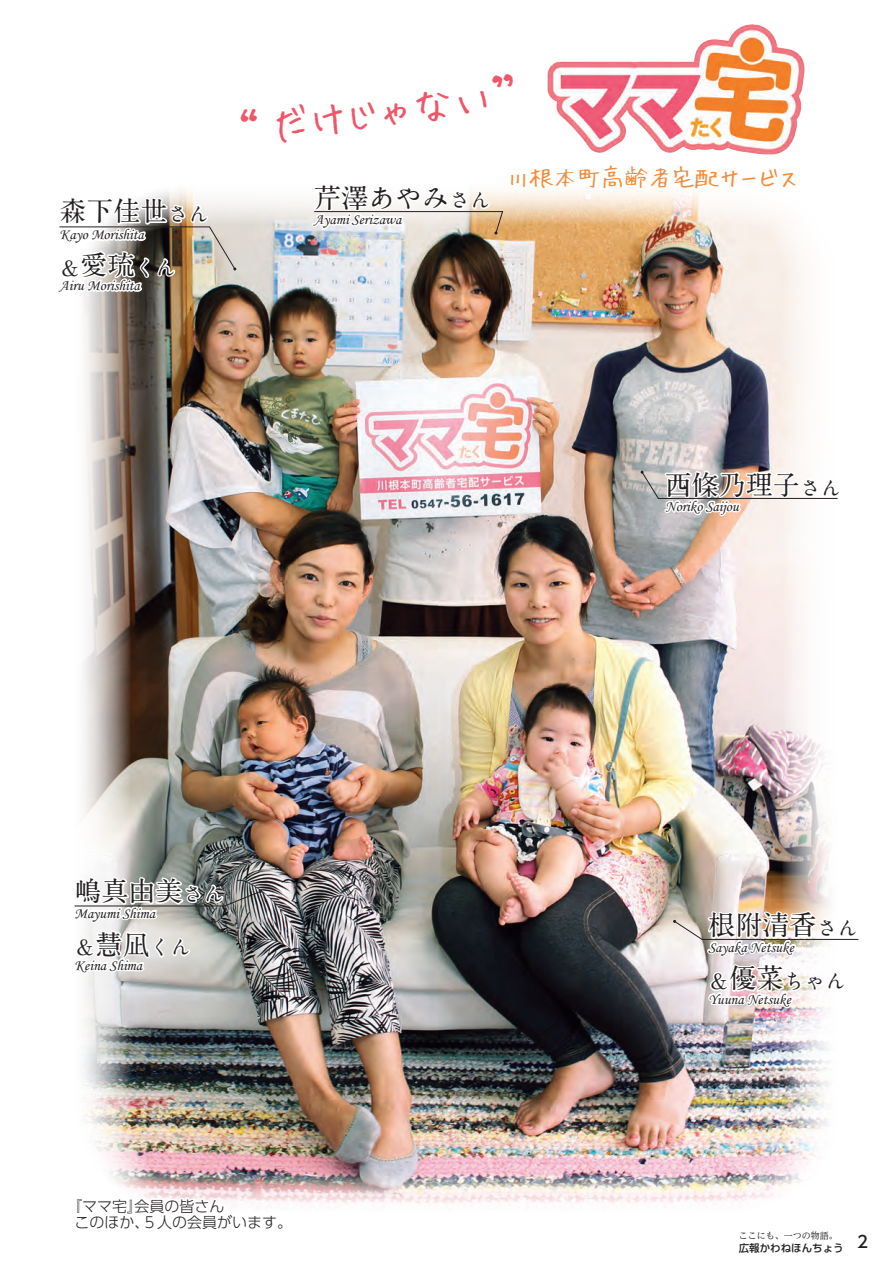
<style>
.page{position:relative;width:893px;height:1263px;background:#fff}
.page>*{position:absolute;margin:0;border:0;box-sizing:border-box;transform-origin:0 0}
.t1{font:42.15px "Hui Font P";color:#f05668}
.t2{font:700 27px "A1 Mincho Std";color:#231f20}
.t3{font:23.7px "Hui Font P";color:#f58b38}
.t4{font:700 21px "A1 Mincho Std";color:#231f20}
.t5{font:500 16.5px "UD Shin Go Pro";color:#231f20}
.t6{font:15px "Monotype Corsiva";color:#231f20}
.t7{font:300 15px "UD Shin Go Pro";color:#231f20}
.t8{font:500 10.5px "UD Shin Go Pro";color:#231f20}
.t9{font:9px "UD Reimin Pro";color:#231f20}
.s1{font-size:21px}
.s2{font-size:27px}
</style>
<div class="page">
<img style="left:547px;top:24px;width:258px;height:131px">
<img style="left:83px;top:189px;width:746px;height:1015px">
<img style="left:59px;top:189px;width:177px;height:127px">
<svg style="left:74px;top:831px;width:188px;height:214px"></svg>
<img style="left:673px;top:898px;width:186px;height:194px">
<img style="left:309px;top:189px;width:195px;height:60px">
<svg style="left:641px;top:415px;width:197px;height:181px"></svg>
<div style="left:277px;top:1223px;width:7px;height:7px;border:3px solid #fff;border-radius:50%"></div>
<svg style="left:83px;top:1195px;width:200px;height:35px"></svg>
<p class="t2" style="left:60px;top:189px;width:151px">森下佳世<span class="s1">さん</span></p>
<p class="t2" style="left:81px;top:243px;width:97px">愛琉<span class="s1">くん</span></p>
<p class="t6" style="left:60px;top:226px;width:86px">Kayo Morishita</p>
<p class="t6" style="left:60px;top:276px;width:82px">Airu Morishita</p>
<p class="t4" style="left:60px;top:251px;width:22px">＆</p>
<p class="t1" style="left:227px;top:105px;width:296px;rotate:-8deg">“ だけじゃない“</p>
<p class="t3" style="left:506px;top:162px;width:293px">川根本町高齢者宅配サービス</p>
<p class="t2" style="left:314px;top:176px;width:178px">芹澤あやみ<span class="s1">さん</span></p>
<p class="t6" style="left:314px;top:210px;width:89px">Ayami Serizawa</p>
<p class="t2" style="left:665px;top:463px;width:179px">西條乃理子<span class="s1">さん</span></p>
<p class="t6" style="left:665px;top:497px;width:75px">Noriko Saijou</p>
<p class="t2" style="left:75px;top:869px;width:151px">嶋真由美<span class="s1">さん</span></p>
<p class="t6" style="left:74px;top:904px;width:82px">Mayumi Shima</p>
<p class="t6" style="left:74px;top:956px;width:69px">Keina Shima</p>
<p class="t2" style="left:95px;top:922px;width:97px">慧凪<span class="s1">くん</span></p>
<p class="t4" style="left:74px;top:930px;width:22px">＆</p>
<p class="t2" style="left:708px;top:903px;width:151px">根附清香<span class="s1">さん</span></p>
<p class="t4" style="left:708px;top:964px;width:139px">＆<span class="s2">優菜</span>ちゃん</p>
<p class="t6" style="left:708px;top:938px;width:87px">Sayaka Netsuke</p>
<p class="t6" style="left:708px;top:990px;width:84px">Yuuna Netsuke</p>
<p class="t7" style="left:67px;top:1194px;width:76px">『ママ宅』</p>
<p class="t7" style="left:75px;top:1210px;width:219px">このほか５、人の会員がいます。</p>
<p class="t7" style="left:135px;top:1194px;width:91px">会員の皆さん</p>
<p class="t9" style="left:739px;top:1228px;width:100px">ここにも、一つの物語。</p>
<p class="t5" style="left:857px;top:1229px;width:12px">2</p>
<p class="t8" style="left:739px;top:1239px;width:106px">広報かわねほんちょう</p>
</div>
